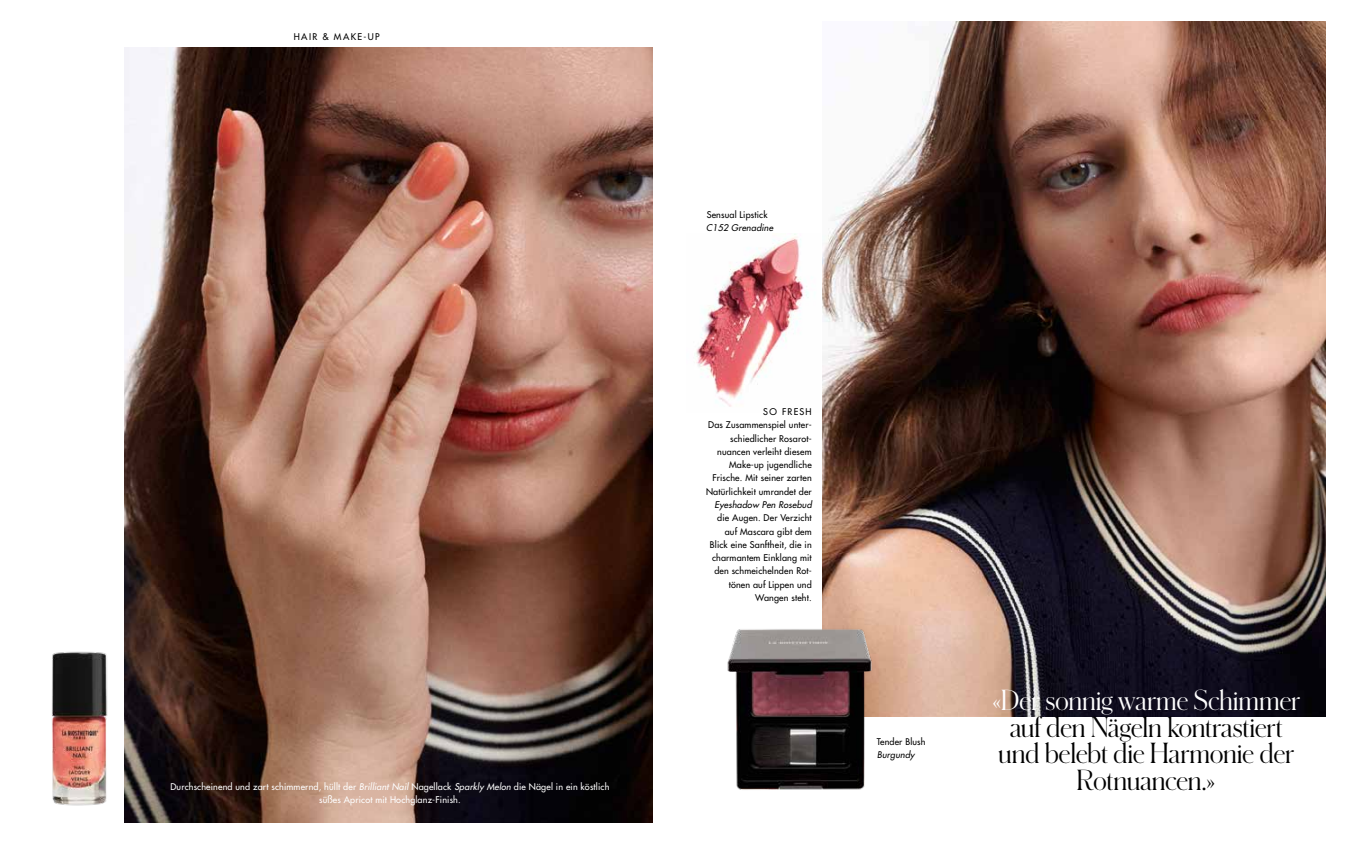
<style>
.page{position:relative;width:1347px;height:844px;background:#fff}
.page>*{position:absolute;margin:0;border:0;box-sizing:border-box;transform-origin:0 0}
.t1{font:300 27px/26.6px "Schnyder M";letter-spacing:-.015em;color:#000;text-align:center}
.t2{font:300 27px "Schnyder M";letter-spacing:-.015em;color:#fff}
.t3{font:500 9px/13.2px "Futura Std";letter-spacing:.02em;color:#000;text-align:right}
.t4{font:500 9px/13.2px "Futura Std";letter-spacing:.02em;color:#fff;text-align:center}
.t5{font:italic 500 9px "Futura Std";letter-spacing:.02em;color:#000}
.t6{font:500 9px "Futura Std";letter-spacing:.15em;color:#000}
.s1{font-style:italic}
</style>
<div class="page">
<img style="left:124px;top:48px;width:528px;height:774px">
<img style="left:51px;top:632px;width:101px;height:191px">
<img style="left:696px;top:234px;width:113px;height:173px">
<img style="left:822px;top:21px;width:503px;height:695px">
<img style="left:727px;top:617px;width:166px;height:173px">
<p class="t6" style="left:294px;top:31px;width:87px">HAIR &amp; MAKE-UP</p>
<p class="t4" style="left:170px;top:779px;width:440px">Durchscheinend und zart schimmernd, hüllt der <span class="s1">Brilliant Nail</span> Nagellack <span class="s1">Sparkly Melon</span> die Nägel in ein köstlich süßes Apricot mit Hochglanz-Finish.</p>
<p class="t3" style="left:706px;top:208px;width:62px">Sensual Lipstick</p>
<p class="t5" style="left:706px;top:222px;width:68px">C152 Grenadine</p>
<p class="t3" style="left:706px;top:405px;width:107px">SO FRESH<br>Das Zusammenspiel unter&shy;schiedlicher Rosarot&shy;nuancen verleiht diesem<br>Make-up jugendliche<br>Frische. Mit seiner zarten<br>Natürlichkeit umrandet der</p>
<p class="t5" style="left:714px;top:499px;width:99px">Eyeshadow Pen Rosebud</p>
<p class="t3" style="left:710px;top:511px;width:103px">die Augen. Der Verzicht auf Mascara gibt dem<br>Blick eine Sanftheit, die in charmantem Einklang mit den schmeichelnden Rot&shy;tönen auf Lippen und<br>Wangen steht.</p>
<p class="t3" style="left:876px;top:734px;width:50px">Tender Blush</p>
<p class="t5" style="left:877px;top:748px;width:39px">Burgundy</p>
<h1 class="t2" style="left:992px;top:681px;width:309px">«Der sonnig warme Schimmer</h1>
<h1 class="t1" style="left:998px;top:713px;width:298px">auf den Nägeln kontrastiert und belebt die Harmonie der<br>Rotnuancen.»</h1>
</div>
